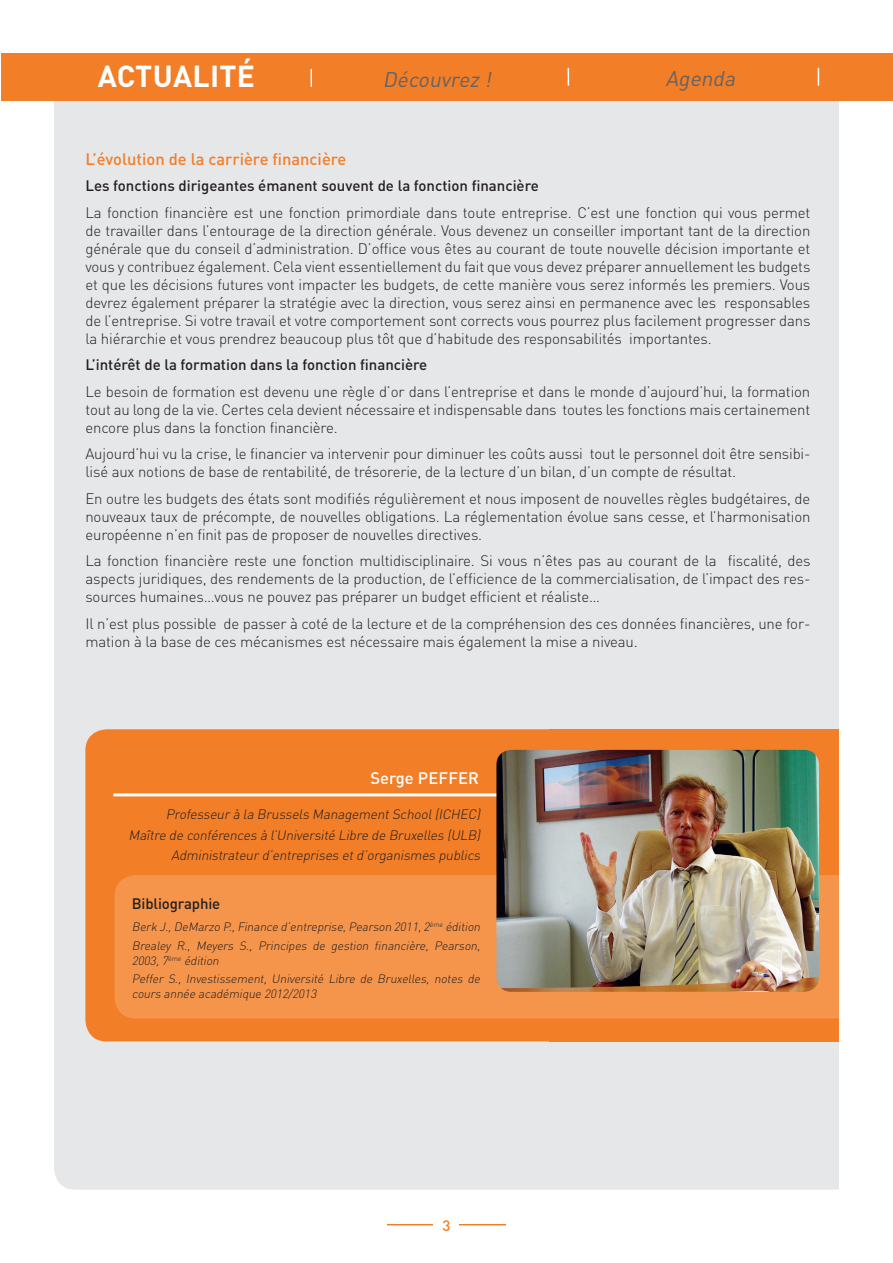
<style>
.page{position:relative;width:893px;height:1263px;background:#fff}
.page>*{position:absolute;margin:0;border:0;box-sizing:border-box;transform-origin:0 0}
.t1{font:700 30px "DIN Pro";letter-spacing:.01em;color:#fff}
.t2{font:italic 21px "DIN Pro";color:#636366}
.Sous-titre{font:500 16.5px "DIN Pro";color:#f27e27}
.texte_courant{font:500 16.5px "DIN Pro";letter-spacing:.01em;color:#fff}
.texte_courant-2{font:300 15px/18px "DIN Pro";letter-spacing:-.01em;color:#231f20;text-align:justify}
.texte_courant_Bold{font:500 15px "DIN Pro";color:#231f20}
.texte_courant-3{font:500 15px "DIN Pro";letter-spacing:-.01em;color:#231f20}
.noir_50__italique{font:500 15px "DIN Pro";color:#f27e27}
.texte_courant-4{font:italic 300 13.5px "DIN Pro";color:#231f20}
.texte_courant-5{font:italic 300 12px/14.4px "DIN Pro";color:#231f20}
</style>
<div class="page">
<div style="left:54px;top:101px;width:785px;height:1088px;background:#e6e7e9"></div>
<hr style="left:387px;top:1224px;width:119px;height:1px;background:#f27e27">
<div style="left:434px;top:1219px;width:25px;height:44px;background:#fff"></div>
<div style="left:1px;top:53px;width:892px;height:48px;background:#f27e27"></div>
<svg style="left:310px;top:69px;width:2px;height:18px"></svg>
<svg style="left:568px;top:68px;width:1px;height:18px"></svg>
<svg style="left:818px;top:68px;width:1px;height:18px"></svg>
<div style="left:85px;top:729px;width:465px;height:312px;background:#f27e27"></div>
<div style="left:550px;top:729px;width:289px;height:312px;background:#f27e27"></div>
<div style="left:114px;top:875px;width:725px;height:143px;background:#f5954c"></div>
<hr style="left:113px;top:793px;width:444px;height:3px;background:#fff">
<img style="left:496px;top:750px;width:323px;height:242px">
<p class="t1" style="left:98px;top:56px;width:159px">ACTUALITÉ</p>
<p class="t2" style="left:383px;top:65px;width:115px">Découvrez !</p>
<p class="t2" style="left:665px;top:64px;width:76px">Agenda</p>
<p class="Sous-titre" style="left:85px;top:147px;width:263px">L’évolution de la carrière financière</p>
<p class="texte_courant_Bold" style="left:85px;top:175px;width:455px">Les fonctions dirigeantes émanent souvent de la fonction financière</p>
<p class="texte_courant-2" style="left:85px;top:202px;width:727px">La fonction financière est une fonction primordiale dans toute entreprise. C’est une fonction qui vous permet de travailler dans l’entourage de la direction générale. Vous devenez un conseiller important tant de la direction générale que du conseil d’administration. D’office vous êtes au courant de toute nouvelle décision importante et vous y contribuez également. Cela vient essentiellement du fait que vous devez préparer annuellement les budgets et que les décisions futures vont impacter les budgets, de cette manière vous serez informés les premiers. Vous devrez également préparer la stratégie avec la direction, vous serez ainsi en permanence avec les responsables de l’entreprise. Si votre travail et votre comportement sont corrects vous pourrez plus facilement progresser dans la hiérarchie et vous prendrez beaucoup plus tôt que d’habitude des responsabilités importantes.</p>
<p class="texte_courant_Bold" style="left:85px;top:354px;width:343px">L’intérêt de la formation dans la fonction financière</p>
<p class="texte_courant-2" style="left:85px;top:381px;width:726px">Le besoin de formation est devenu une règle d’or dans l’entreprise et dans le monde d’aujourd’hui, la formation tout au long de la vie. Certes cela devient nécessaire et indispensable dans toutes les fonctions mais certainement encore plus dans la fonction financière.</p>
<p class="texte_courant-2" style="left:85px;top:444px;width:726px">Aujourd’hui vu la crise, le financier va intervenir pour diminuer les coûts aussi tout le personnel doit être sensibi&shy;lisé aux notions de base de rentabilité, de trésorerie, de la lecture d’un bilan, d’un compte de résultat.</p>
<p class="texte_courant-2" style="left:85px;top:488px;width:727px">En outre les budgets des états sont modifiés régulièrement et nous imposent de nouvelles règles budgétaires, de nouveaux taux de précompte, de nouvelles obligations. La réglementation évolue sans cesse, et l’harmonisation européenne n’en finit pas de proposer de nouvelles directives.</p>
<p class="texte_courant-2" style="left:85px;top:551px;width:727px">La fonction financière reste une fonction multidisciplinaire. Si vous n’êtes pas au courant de la fiscalité, des aspects juridiques, des rendements de la production, de l’efficience de la commercialisation, de l’impact des res&shy;sources humaines…vous ne pouvez pas préparer un budget efficient et réaliste…</p>
<p class="texte_courant-2" style="left:85px;top:613px;width:726px">Il n’est plus possible de passer à coté de la lecture et de la compréhension des ces données financières, une for&shy;mation à la base de ces mécanismes est nécessaire mais également la mise a niveau.</p>
<p class="texte_courant" style="left:370px;top:767px;width:110px">Serge PEFFER</p>
<p class="texte_courant-4" style="left:166px;top:805px;width:319px">Professeurà la Brussels ManagementSchool(ICHEC)</p>
<p class="texte_courant-4" style="left:128px;top:826px;width:356px">Maître de conférences à l’Université Libre de Bruxelles (ULB)</p>
<p class="texte_courant-4" style="left:171px;top:846px;width:314px">Administrateurd’entreprises etd’organismes publics</p>
<p class="texte_courant-3" style="left:132px;top:893px;width:90px">Bibliographie</p>
<p class="texte_courant-5" style="left:132px;top:919px;width:353px">Berk J.,DeMarzo P.,Finance d’entreprise,Pearson 2011,2<sup>ème</sup> édition</p>
<p class="texte_courant-5" style="left:132px;top:938px;width:353px">Brealey R., Meyers S., Principes de gestion financière, Pearson,<br>2003,7<sup>ème</sup> édition</p>
<p class="texte_courant-5" style="left:132px;top:971px;width:353px">Peffer S., Investissement, Université Libre de Bruxelles, notes de cours année académique 2012/2013</p>
<p class="noir_50__italique" style="left:442px;top:1215px;width:9px">3</p>
</div>
